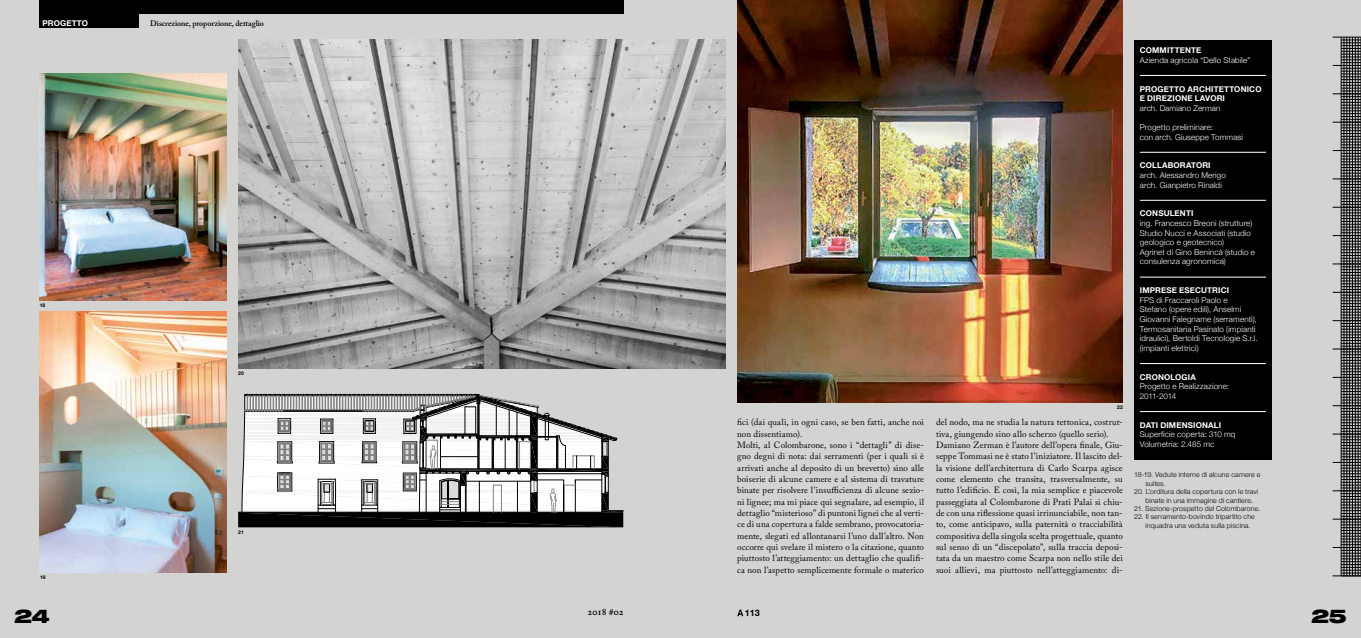
<style>
.page{position:relative;width:1361px;height:638px;background:#d3d3d2}
.page>*{position:absolute;margin:0;border:0;box-sizing:border-box;transform-origin:0 0}
.t1{font:900 expanded 19px "Helvetica Neue LT Pro";color:#000}
.t2{font:600 10px "Adobe Caslon Pro";letter-spacing:-.02em;color:#000}
.t3{font:9px/11.3px "Adobe Caslon Pro";letter-spacing:.01em;color:#000}
.t4{font:700 9px "Helvetica Neue LT Pro";color:#000}
.t5{font:300 8px/9.6px "Helvetica Neue";letter-spacing:.015em;color:#fff}
.t6{font:700 8px/9.6px "Helvetica Neue";letter-spacing:.02em;color:#fff}
.t7{font:600 8px "Adobe Caslon Pro";letter-spacing:-.005em;color:#000}
.t8{font:300 7px/8.4px "Helvetica Neue";letter-spacing:.02em;color:#000}
.t9{font:700 5px "Helvetica Neue";letter-spacing:.015em;color:#000}
</style>
<div class="page">
<div style="left:40px;top:0;width:99px;height:28px;background:#000"></div>
<svg style="left:1332px;top:37px;width:29px;height:540px"></svg>
<hr style="left:1341px;top:37px;width:1px;height:539px;background:#000">
<hr style="left:1343px;top:37px;width:1px;height:539px;background:#000">
<hr style="left:1346px;top:37px;width:1px;height:539px;background:#000">
<hr style="left:1349px;top:37px;width:1px;height:539px;background:#000">
<hr style="left:1352px;top:37px;width:1px;height:539px;background:#000">
<hr style="left:1355px;top:37px;width:1px;height:539px;background:#000">
<hr style="left:1358px;top:37px;width:1px;height:539px;background:#000">
<hr style="left:1360px;top:37px;width:1px;height:539px;background:#000">
<svg style="left:737px;top:609px;width:6px;height:7px"></svg>
<div style="left:139px;top:0;width:485px;height:14px;background:#000"></div>
<img style="left:238px;top:40px;width:488px;height:329px">
<div style="left:1134px;top:40px;width:137px;height:419px;background:#000"></div>
<hr style="left:1140px;top:75px;width:126px;height:1px;background:#fff">
<hr style="left:1140px;top:152px;width:126px;height:1px;background:#fff">
<hr style="left:1140px;top:200px;width:126px;height:1px;background:#fff">
<hr style="left:1140px;top:277px;width:126px;height:1px;background:#fff">
<hr style="left:1140px;top:363px;width:126px;height:1px;background:#fff">
<hr style="left:1140px;top:411px;width:126px;height:1px;background:#fff">
<img style="left:40px;top:74px;width:187px;height:226px">
<img style="left:40px;top:312px;width:187px;height:261px">
<img style="left:737px;top:0;width:386px;height:403px">
<svg style="left:238px;top:394px;width:385px;height:133px;background:#afafaf"></svg>
<p class="t6" style="left:43px;top:18px;width:47px">PROGETTO</p>
<p class="t7" style="left:150px;top:18px;width:115px">Discrezione, proporzione, dettaglio</p>
<p class="t9" style="left:40px;top:302px;width:7px">18</p>
<p class="t9" style="left:40px;top:574px;width:7px">19</p>
<p class="t9" style="left:238px;top:370px;width:7px">20</p>
<p class="t9" style="left:238px;top:529px;width:7px">21</p>
<p class="t9" style="left:1117px;top:404px;width:7px">22</p>
<p class="t3" style="left:737px;top:416px;width:188px">fici (dai quali, in ogni caso, se ben fatti, anche noi non dissentiamo).<br>Molti, al Colombarone, sono i “dettagli” di dise&shy;gno degni di nota: dai serramenti (per i quali si è arrivati anche al deposito di un brevetto) sino alle boiserie di alcune camere e al sistema di travature binate per risolvere l’insufficienza di alcune sezio&shy;ni lignee; ma mi piace qui segnalare, ad esempio, il dettaglio “misterioso” di puntoni lignei che al verti&shy;ce di una copertura a falde sembrano, provocatoria&shy;mente, slegati ed allontanarsi l’uno dall’altro. Non occorre qui svelare il mistero o la citazione, quanto piuttosto l’atteggiamento: un dettaglio che qualifi&shy;ca non l’aspetto semplicemente formale o materico</p>
<p class="t3" style="left:936px;top:416px;width:188px">del nodo, ma ne studia la natura tettonica, costrut&shy;tiva, giungendo sino allo scherzo (quello serio).<br>Damiano Zerman è l’autore dell’opera finale, Giu&shy;seppe Tommasi ne è stato l’iniziatore. Il lascito del&shy;la visione dell’architettura di Carlo Scarpa agisce come elemento che transita, trasversalmente, su tutto l’edificio. E così, la mia semplice e piacevole passeggiata al Colombarone di Prati Palai si chiu&shy;de con una riflessione quasi irrinunciabile, non tan&shy;to, come anticipavo, sulla paternità o tracciabilità compositiva della singola scelta progettuale, quanto sul senso di un “discepolato”, sulla traccia deposi&shy;tata da un maestro come Scarpa non nello stile dei suoi allievi, ma piuttosto nell’atteggiamento: di-</p>
<p class="t6" style="left:1140px;top:45px;width:63px">COMM ITTENTE</p>
<p class="t5" style="left:1140px;top:55px;width:112px">Azienda agricola “Dello Stabile”</p>
<p class="t6" style="left:1140px;top:84px;width:123px">PROGETTO ARCH ITETTONICO<br>E DI REZION</p>
<p class="t6" style="left:1187px;top:93px;width:19px">E LAVO</p>
<p class="t6" style="left:1216px;top:93px;width:9px">RI</p>
<p class="t5" style="left:1140px;top:103px;width:82px">arch. Damiano Zerman</p>
<p class="t5" style="left:1140px;top:122px;width:105px">Progetto preliminare:<br>con arch. Giuseppe Tommasi</p>
<p class="t6" style="left:1140px;top:161px;width:72px">COLLABORATORI</p>
<p class="t5" style="left:1140px;top:170px;width:88px">arch. Alessandro Merigo arch. Gianpietro Rinaldi</p>
<p class="t6" style="left:1140px;top:209px;width:55px">CONSULENTI</p>
<p class="t5" style="left:1140px;top:218px;width:117px">ing. Francesco Breoni (strutture)<br>Studio Nucci e Associati (studio geologico e geotecnico)<br>Agrinet di Gino Benincà (studio e consulenza agronomica)</p>
<p class="t6" style="left:1140px;top:285px;width:91px">IMPRESE ESECUTRICI</p>
<p class="t5" style="left:1140px;top:295px;width:119px">FPS di Fraccaroli Paolo e<br>Stefano (opere edili), Anselmi<br>Giovanni Falegname (serramenti),<br>Termosanitaria Pasinato (impianti idraulici), Bertoldi Tecnologie S.r.l. (impianti elettrici)</p>
<p class="t6" style="left:1140px;top:372px;width:57px">CRONOLOGIA</p>
<p class="t5" style="left:1140px;top:381px;width:91px">Progetto e Realizzazione:<br>2011-2014</p>
<p class="t6" style="left:1140px;top:420px;width:7px">DAT</p>
<p class="t6" style="left:1155px;top:420px;width:67px">I DIMENSIONALI</p>
<p class="t5" style="left:1140px;top:429px;width:97px">Superficie coperta: 310 mq<br>Volumetria: 2.485 mc</p>
<p class="t8" style="left:1145px;top:470px;width:116px;text-indent:-11px">18-19. Vedute interne di alcune camere e suites.</p>
<p class="t8" style="left:1145px;top:487px;width:114px;text-indent:-11px">20. L’orditura della copertura con le travi binate in una immagine di cantiere.</p>
<p class="t8" style="left:1134px;top:504px;width:128px">21. Sezione-prospetto del Colombarone.</p>
<p class="t8" style="left:1145px;top:512px;width:111px;text-indent:-11px">22. Il serramento-bovindo tripartito che inquadra una veduta sulla piscina.</p>
<p class="t2" style="left:587px;top:605px;width:38px">2018 #02</p>
<h1 class="t1" style="left:14px;top:604px;width:37px">24</h1>
<p class="t4" style="left:745px;top:607px;width:17px">113</p>
<h1 class="t1" style="left:1311px;top:604px;width:37px">25</h1>
</div>
